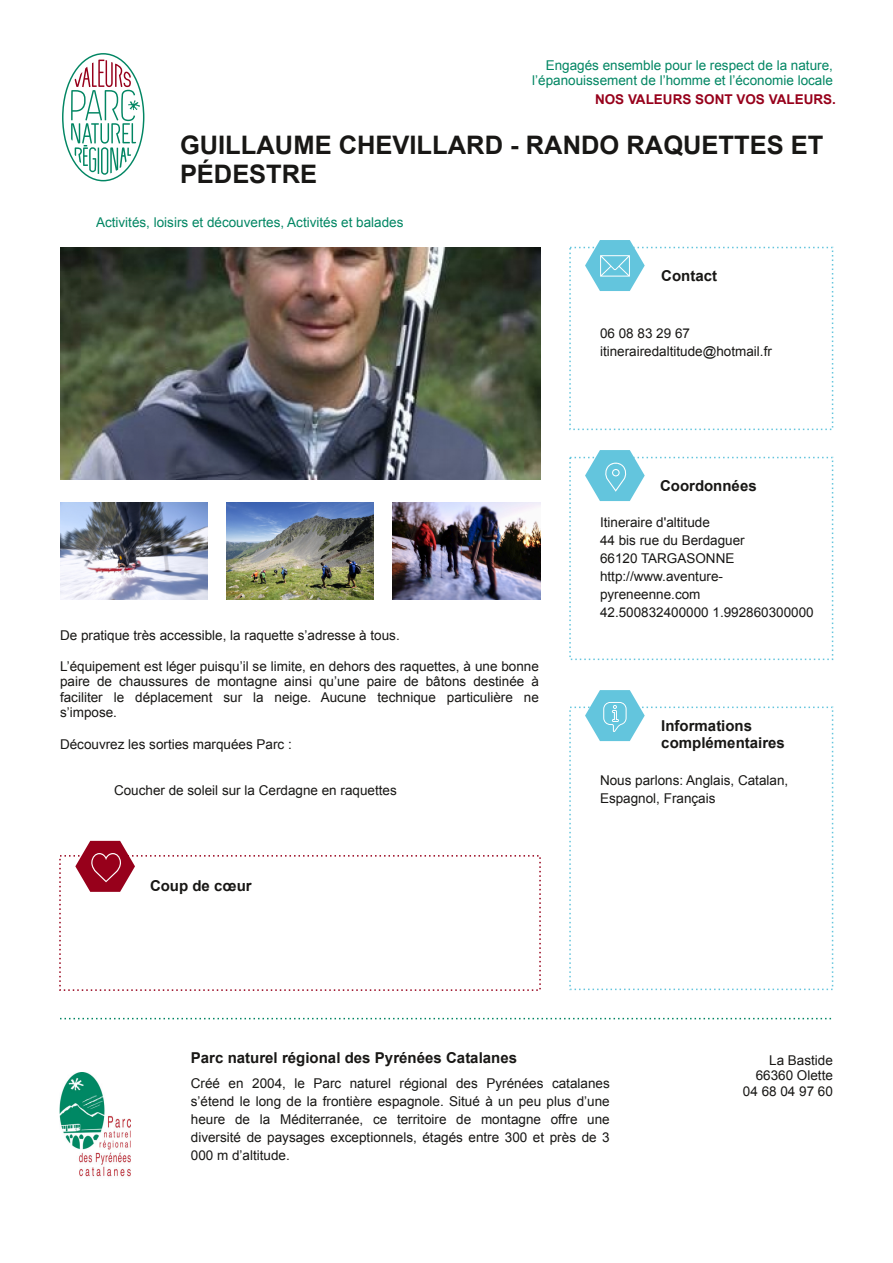
<style>
.page{position:relative;width:893px;height:1263px;background:#fff}
.page>*{position:absolute;margin:0;border:0;box-sizing:border-box;transform-origin:0 0}
.t1{font:700 25.5px/29.2px "Arial";color:#181715}
.t2{font:700 15px/17.2px "Arial";color:#181715}
.t3{font:13.5px/18px "Arial";color:#181715}
.t4{font:13.5px/15.5px "Arial";color:#028663;text-align:right}
.t5{font:700 13.5px "Arial";color:#97001b}
</style>
<div class="page">
<img style="left:60px;top:1072px;width:71px;height:105px">
<svg style="left:60px;top:1018px;width:772px;height:1px"></svg>
<svg style="left:585px;top:690px;width:60px;height:51px"></svg>
<svg style="left:585px;top:450px;width:60px;height:51px"></svg>
<svg style="left:585px;top:240px;width:60px;height:51px"></svg>
<svg style="left:75px;top:841px;width:60px;height:51px"></svg>
<img style="left:393px;top:502px;width:147px;height:98px">
<img style="left:226px;top:502px;width:148px;height:98px">
<img style="left:60px;top:502px;width:147px;height:98px">
<img style="left:60px;top:248px;width:480px;height:232px">
<svg style="left:62px;top:53px;width:83px;height:129px"></svg>
<p class="t4" style="left:532px;top:57px;width:302px">Engagés ensemble pour le respect de la nature, l’épanouissement de l’homme et l’économie locale</p>
<p class="t5" style="left:595px;top:92px;width:242px">NOS VALEURS SONT VOS VALEURS.</p>
<h1 class="t1" style="left:180px;top:130px;width:645px">GUILLAUME CHEVILLARD - RANDO RAQUETTES ET<br>PÉDESTRE</h1>
<p class="t4" style="left:96px;top:215px;width:309px">Activités, loisirs et découvertes, Activités et balades</p>
<p class="t3" style="left:60px;top:626px;width:341px">De pratique très accessible, la raquette s’adresse à tous.</p>
<p class="t3" style="left:60px;top:658px;width:480px;line-height:15.5px;text-align:justify">L’équipement est léger puisqu’il se limite, en dehors des raquettes, à une bonne paire de chaussures de montagne ainsi qu’une paire de bâtons destinée à faciliter le déplacement sur la neige. Aucune technique particulière ne s’impose.</p>
<p class="t3" style="left:60px;top:735px;width:233px">Découvrez les sorties marquées Parc :</p>
<p class="t3" style="left:114px;top:781px;width:284px">Coucher de soleil sur la Cerdagne en raquettes</p>
<p class="t2" style="left:150px;top:877px;width:103px">Coup de cœur</p>
<p class="t2" style="left:661px;top:267px;width:57px">Contact</p>
<p class="t3" style="left:600px;top:324px;width:173px">06 08 83 29 67 itinerairedaltitude@hotmail.fr</p>
<p class="t2" style="left:660px;top:477px;width:98px">Coordonnées</p>
<p class="t3" style="left:600px;top:513px;width:215px">Itineraire d'altitude<br>44 bis rue du Berdaguer<br>66120 TARGASONNE http://www.aventure&shy;pyreneenne.com<br>42.500832400000 1.992860300000</p>
<p class="t2" style="left:661px;top:717px;width:125px">Informations complémentaires</p>
<p class="t3" style="left:600px;top:771px;width:190px">Nous parlons: Anglais, Catalan,<br>Espagnol, Français</p>
<p class="t2" style="left:191px;top:1049px;width:328px">Parc naturel régional des Pyrénées Catalanes</p>
<p class="t3" style="left:191px;top:1074px;width:420px;text-align:justify">Créé en 2004, le Parc naturel régional des Pyrénées catalanes s’étend le long de la frontière espagnole. Situé à un peu plus d’une heure de la Méditerranée, ce territoire de montagne offre une diversité de paysages exceptionnels, étagés entre 300 et près de 3<br>000 m d’altitude.</p>
<p class="t3" style="left:743px;top:1052px;width:92px;line-height:15.5px;text-align:right">La Bastide<br>66360 Olette<br>04 68 04 97 60</p>
</div>
